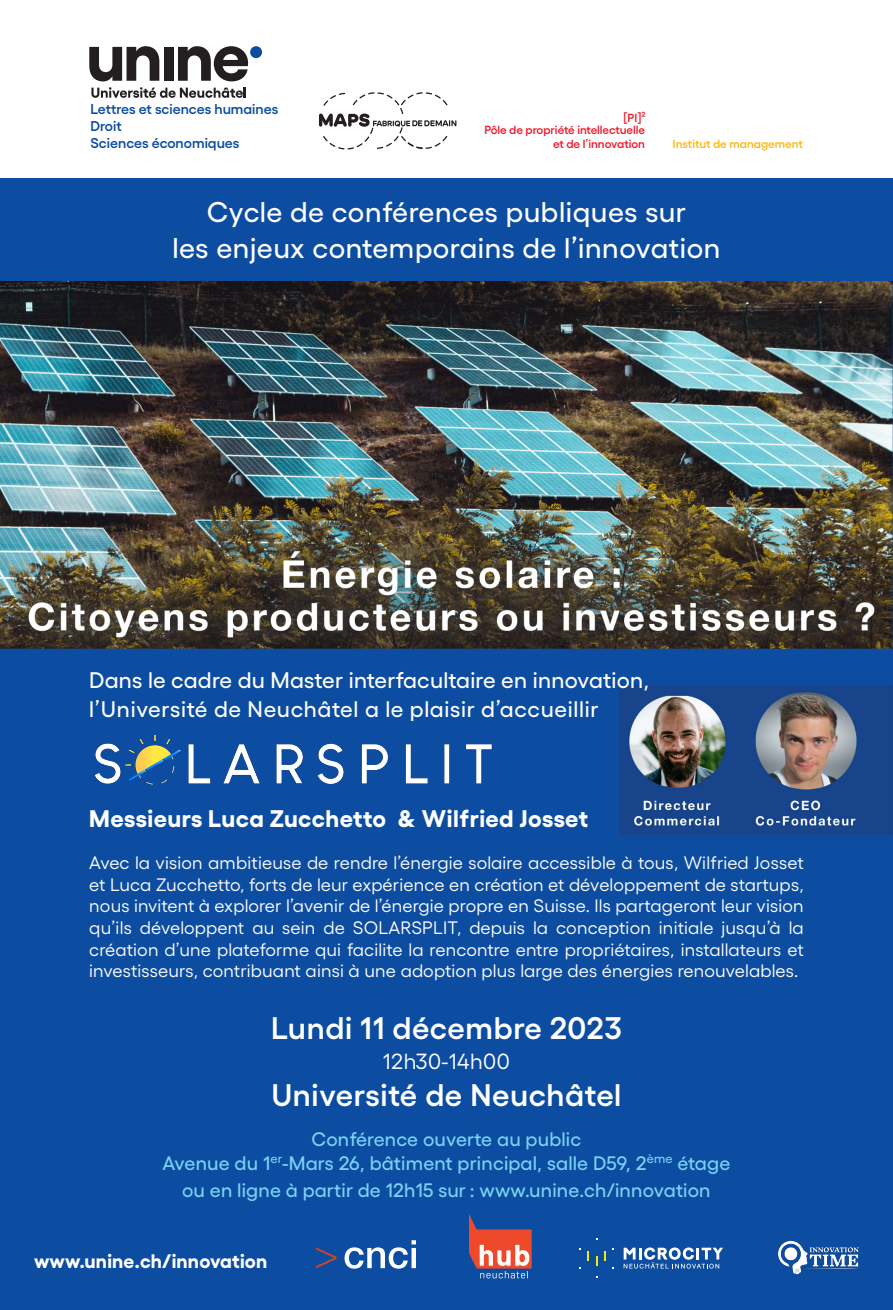
<style>
.page{position:relative;width:893px;height:1310px;background:#fff}
.page>*{position:absolute;margin:0;border:0;box-sizing:border-box;transform-origin:0 0}
.t1{font:600 31.2px "Gellix";letter-spacing:.02em;color:#fff}
.t2{font:500 28.5px/36px "Gellix";letter-spacing:.02em;color:#fff;text-align:center}
.t3{font:700 24px "Gellix";letter-spacing:.015em;color:#fff}
.t4{font:500 22.5px/28.8px "Gellix";letter-spacing:.01em;color:#fff}
.t5{font:21.9px "Gellix";letter-spacing:.02em;color:#fff}
.t6{font:500 19.5px/23.4px "Gellix";letter-spacing:.01em;color:#7cd3f6;text-align:center}
.t7{font:700 19.5px "Gellix";letter-spacing:.01em;color:#fff}
.t8{font:18px/21.6px "Gellix";letter-spacing:.01em;color:#fff;text-align:justify}
.t9{font:600 14.25px/17.1px "Gellix";color:#0d4da1}
.t10{font:600 11.7px/12.6px "Gellix";letter-spacing:-.005em;color:#ee1b2d;text-align:right}
.t11{font:600 11.7px "Gellix";color:#fcb814}
</style>
<div class="page">
<div style="left:0;top:178px;width:893px;height:105px;background:#0d4da1"></div>
<div style="left:0;top:631px;width:893px;height:679px;background:#0d4da1"></div>
<svg style="left:316px;top:1247px;width:20px;height:21px"></svg>
<svg style="left:345px;top:1240px;width:71px;height:28px"></svg>
<svg style="left:469px;top:1214px;width:63px;height:64px"></svg>
<svg style="left:624px;top:1247px;width:99px;height:21px"></svg>
<svg style="left:604px;top:1251px;width:2px;height:10px"></svg>
<svg style="left:596px;top:1256px;width:2px;height:9px"></svg>
<img style="left:778px;top:1240px;width:81px;height:35px">
<svg style="left:91px;top:87px;width:155px;height:11px"></svg>
<div style="left:250px;top:46px;width:12px;height:12px;background:#0d4da1;border-radius:50%"></div>
<svg style="left:89px;top:46px;width:70px;height:35px"></svg>
<div style="left:164px;top:47px;width:9px;height:34px;background:#231f20"></div>
<svg style="left:178px;top:46px;width:70px;height:35px"></svg>
<svg style="left:319px;top:92px;width:137px;height:58px"></svg>
<img style="left:0;top:282px;width:893px;height:366px">
<img style="left:620px;top:686px;width:273px;height:148px">
<img style="left:94px;top:735px;width:398px;height:50px">
<p class="t9" style="left:90px;top:99px;width:189px">Lettres et sciences humaines<br>Droit<br>Sciences économiques</p>
<p class="t10" style="left:484px;top:110px;width:162px">[PI]2<br>Pôle de propriété intellectuelle</p>
<p class="t10" style="left:553px;top:137px;width:93px">et de l’innovation</p>
<p class="t11" style="left:673px;top:135px;width:131px">Institut de management</p>
<h2 class="t2" style="left:173px;top:191px;width:549px">Cycle de conférences publiques sur<br>les enjeux contemporains de l’innovation</h2>
<p class="t4" style="left:89px;top:663px;width:561px">Dans le cadre du Master interfacultaire en innovation, l’Université de Neuchâtel a le plaisir d’accueillir</p>
<h3 class="t3" style="left:89px;top:799px;width:500px">Messieurs Luca Zucchetto &amp; Wilfried Josset</h3>
<p class="t8" style="left:89px;top:850px;width:716px">Avec la vision ambitieuse de rendre l’énergie solaire accessible à tous, Wilfried Josset et Luca Zucchetto, forts de leur expérience en création et développement de startups, nous invitent à explorer l’avenir de l’énergie propre en Suisse. Ils partageront leur vision qu’ils développent au sein de SOLARSPLIT, depuis la conception initiale jusqu’à la création d’une plateforme qui facilite la rencontre entre propriétaires, installateurs et investisseurs, contribuant ainsi à une adoption plus large des énergies renouvelables.</p>
<h1 class="t1" style="left:271px;top:1003px;width:352px">Lundi 11 décembre 2023</h1>
<p class="t5" style="left:383px;top:1044px;width:128px">12h30-14h00</p>
<h1 class="t1" style="left:271px;top:1070px;width:352px">Université de Neuchâtel</h1>
<p class="t6" style="left:162px;top:1125px;width:569px">Conférence ouverte au public<br>Avenue du 1<sup>er</sup>-Mars 26, bâtiment principal, salle D59, 2<sup>ème</sup> étage</p>
<p class="t6" style="left:182px;top:1176px;width:530px">ou en ligne à partir de 12h15 sur : www.unine.ch/innovation</p>
<p class="t7" style="left:34px;top:1245px;width:235px">www.unine.ch/innovation</p>
</div>
